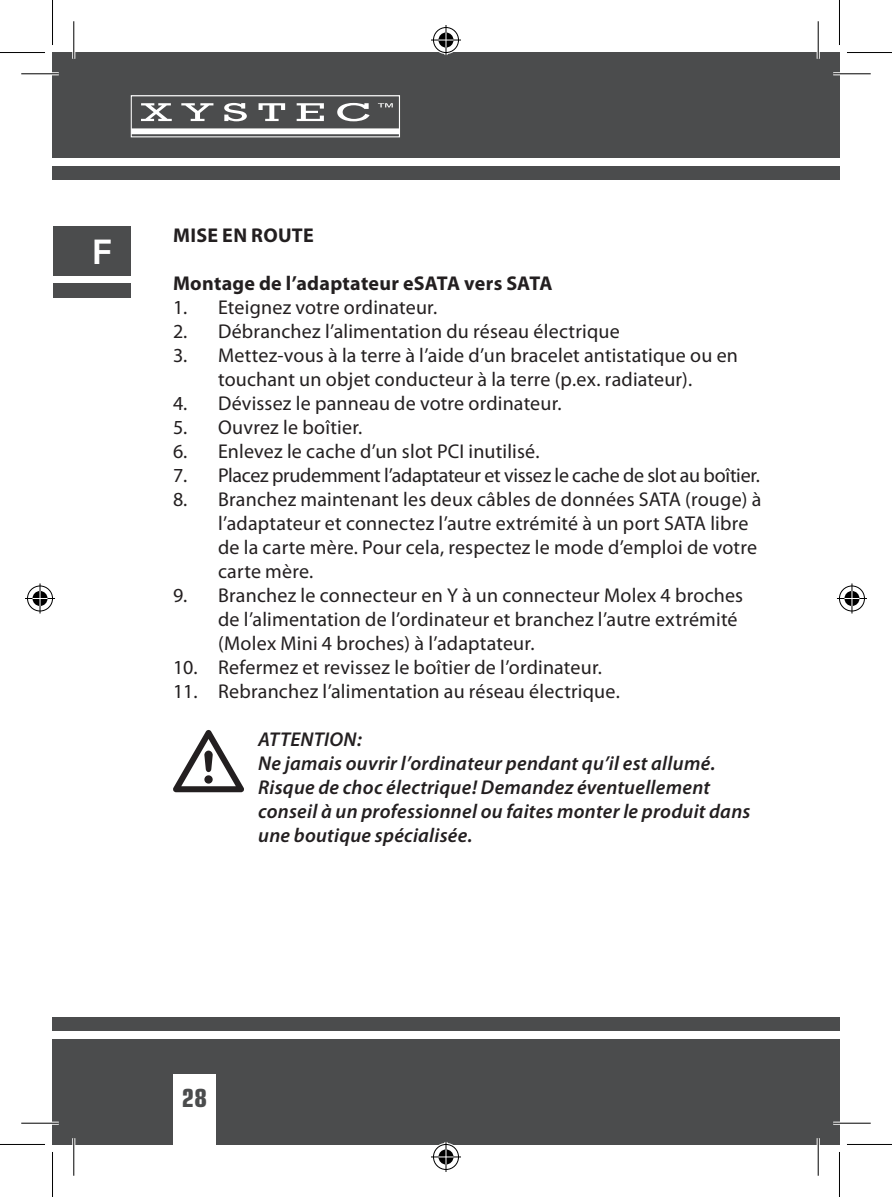
<style>
.page{position:relative;width:892px;height:1197px;background:#fff}
.page>*{position:absolute;margin:0;border:0;box-sizing:border-box;transform-origin:0 0}
.t1{font:600 32.5px "Eurostile";color:#fff}
.t2{font:700 condensed 25px "Eurostile";color:#4b4c4d}
.t3{font:20px/24px "Myriad Pro";letter-spacing:.01em;color:#231f20}
.t4{font:italic 600 20px/24px "Myriad Pro";letter-spacing:.015em;color:#231f20}
.t5{font:700 20px "Myriad Pro";letter-spacing:.015em;color:#231f20}
</style>
<div class="page">
<div style="left:53px;top:1016px;width:765px;height:128px;background:#4b4c4d"></div>
<div style="left:53px;top:1030px;width:765px;height:8px;background:#fff"></div>
<div style="left:52px;top:52px;width:766px;height:128px;background:#4b4c4d"></div>
<div style="left:52px;top:159px;width:766px;height:7px;background:#fff"></div>
<div style="left:173px;top:1073px;width:42px;height:71px;background:#fff"></div>
<svg style="left:130px;top:95px;width:270px;height:43px"></svg>
<div style="left:52px;top:226px;width:78px;height:50px;background:#4b4c4d"></div>
<div style="left:52px;top:283px;width:78px;height:14px;background:#4b4c4d"></div>
<div style="left:818px;top:1016px;width:21px;height:128px;background:#4b4c4d"></div>
<div style="left:818px;top:1030px;width:21px;height:8px;background:#fff"></div>
<div style="left:818px;top:52px;width:21px;height:128px;background:#4b4c4d"></div>
<div style="left:818px;top:159px;width:21px;height:7px;background:#fff"></div>
<svg style="left:173px;top:730px;width:71px;height:62px"></svg>
<hr style="left:21px;top:72px;width:38px;height:3px;background:#fff">
<hr style="left:833px;top:72px;width:37px;height:3px;background:#fff">
<hr style="left:21px;top:1121px;width:38px;height:3px;background:#fff">
<hr style="left:833px;top:1121px;width:37px;height:3px;background:#fff">
<hr style="left:72px;top:21px;width:3px;height:38px;background:#fff">
<hr style="left:72px;top:1138px;width:3px;height:37px;background:#fff">
<hr style="left:816px;top:21px;width:3px;height:38px;background:#fff">
<hr style="left:816px;top:1138px;width:3px;height:37px;background:#fff">
<hr style="left:21px;top:73px;width:38px;height:1px;background:#000">
<hr style="left:833px;top:73px;width:37px;height:1px;background:#000">
<hr style="left:21px;top:1122px;width:38px;height:1px;background:#000">
<hr style="left:833px;top:1122px;width:37px;height:1px;background:#000">
<hr style="left:73px;top:21px;width:1px;height:38px;background:#000">
<hr style="left:73px;top:1138px;width:1px;height:37px;background:#000">
<hr style="left:817px;top:21px;width:1px;height:38px;background:#000">
<hr style="left:817px;top:1138px;width:1px;height:37px;background:#000">
<hr style="left:0;top:52px;width:45px;height:1px;background:#000">
<hr style="left:847px;top:52px;width:45px;height:1px;background:#000">
<hr style="left:0;top:1143px;width:45px;height:1px;background:#000">
<hr style="left:847px;top:1143px;width:45px;height:1px;background:#000">
<hr style="left:52px;top:0;width:1px;height:45px;background:#000">
<hr style="left:52px;top:1151px;width:1px;height:45px;background:#000">
<hr style="left:839px;top:0;width:1px;height:45px;background:#000">
<hr style="left:839px;top:1151px;width:1px;height:45px;background:#000">
<div style="left:432px;top:26px;width:28px;height:28px;border:3px solid #fff;border-radius:50%"></div>
<svg style="left:431px;top:38px;width:30px;height:4px"></svg>
<hr style="left:444px;top:25px;width:3px;height:30px;background:#fff">
<div style="left:437px;top:31px;width:18px;height:18px;border:3px solid #fff;border-radius:50%"></div>
<div style="left:433px;top:27px;width:26px;height:26px;border:1px solid #000;border-radius:50%"></div>
<hr style="left:431px;top:40px;width:30px;height:1px;background:#000">
<hr style="left:445px;top:25px;width:1px;height:30px;background:#000">
<svg style="left:438px;top:33px;width:15px;height:15px"></svg>
<div style="left:432px;top:1142px;width:28px;height:28px;border:3px solid #fff;border-radius:50%"></div>
<hr style="left:431px;top:1155px;width:30px;height:3px;background:#fff">
<hr style="left:444px;top:1141px;width:3px;height:30px;background:#fff">
<div style="left:437px;top:1147px;width:18px;height:18px;border:3px solid #fff;border-radius:50%"></div>
<div style="left:433px;top:1144px;width:26px;height:25px;border:1px solid #000;border-radius:50%"></div>
<hr style="left:431px;top:1156px;width:30px;height:1px;background:#000">
<hr style="left:445px;top:1141px;width:1px;height:30px;background:#000">
<svg style="left:438px;top:1149px;width:15px;height:15px"></svg>
<div style="left:26px;top:584px;width:28px;height:28px;border:3px solid #fff;border-radius:50%"></div>
<hr style="left:25px;top:597px;width:30px;height:3px;background:#fff">
<svg style="left:38px;top:583px;width:4px;height:30px"></svg>
<div style="left:31px;top:589px;width:18px;height:18px;border:3px solid #fff;border-radius:50%"></div>
<div style="left:27px;top:585px;width:26px;height:26px;border:1px solid #000;border-radius:50%"></div>
<hr style="left:25px;top:598px;width:30px;height:1px;background:#000">
<hr style="left:40px;top:583px;width:1px;height:30px;background:#000">
<svg style="left:33px;top:591px;width:15px;height:15px"></svg>
<div style="left:838px;top:584px;width:28px;height:28px;border:3px solid #fff;border-radius:50%"></div>
<hr style="left:837px;top:597px;width:30px;height:3px;background:#fff">
<hr style="left:850px;top:583px;width:3px;height:30px;background:#fff">
<div style="left:843px;top:589px;width:18px;height:18px;border:3px solid #fff;border-radius:50%"></div>
<div style="left:839px;top:585px;width:25px;height:26px;border:1px solid #000;border-radius:50%"></div>
<hr style="left:837px;top:598px;width:30px;height:1px;background:#000">
<hr style="left:851px;top:583px;width:1px;height:30px;background:#000">
<svg style="left:844px;top:591px;width:15px;height:15px"></svg>
<h1 class="t1" style="left:93px;top:232px;width:20px">F</h1>
<p class="t5" style="left:173px;top:224px;width:142px">MISE EN ROUTE</p>
<p class="t5" style="left:173px;top:272px;width:381px">Montage de l’adaptateur eSATA vers SATA</p>
<p class="t3" style="left:218px;top:295px;width:545px">Eteignez votre ordinateur.<br>Débranchez l’alimentation du réseau électrique<br>Mettez-vous à la terre à l’aide d’un bracelet antistatique ou en touchant un objet conducteur à la terre (p.ex. radiateur).<br>Dévissez le panneau de votre ordinateur.<br>Ouvrez le boîtier.<br>Enlevez le cache d’un slot PCI inutilisé.<br>Placez prudemment l’adaptateur et vissez le cache de slot au boîtier.<br>Branchez maintenant les deux câbles de données SATA (rouge) à l’adaptateur et connectez l’autre extrémité à un port SATA libre de la carte mère. Pour cela, respectez le mode d’emploi de votre carte mère.<br>Branchez le connecteur en Y à un connecteur Molex 4 broches de l’alimentation de l’ordinateur et branchez l’autre extrémité (Molex Mini 4 broches) à l’adaptateur.<br>Refermez et revissez le boîtier de l’ordinateur.<br>Rebranchez l’alimentation au réseau électrique.</p>
<p class="t4" style="left:258px;top:727px;width:494px">ATTENTION:<br>Ne jamais ouvrir l’ordinateur pendant qu’il est allumé.<br>Risque de choc électrique! Demandez éventuellement conseil à un professionnel ou faites monter le produit dans une boutique spécialisée.</p>
<p class="t3" style="left:173px;top:295px;width:16px;text-align:justify">1.<br>2.<br>3.</p>
<p class="t3" style="left:173px;top:391px;width:16px;text-align:justify">4.<br>5.<br>6.<br>7.<br>8.</p>
<p class="t3" style="left:173px;top:583px;width:16px">9.</p>
<p class="t3" style="left:173px;top:655px;width:26px">10.<br>11.</p>
<p class="t2" style="left:182px;top:1082px;width:27px">28</p>
</div>
